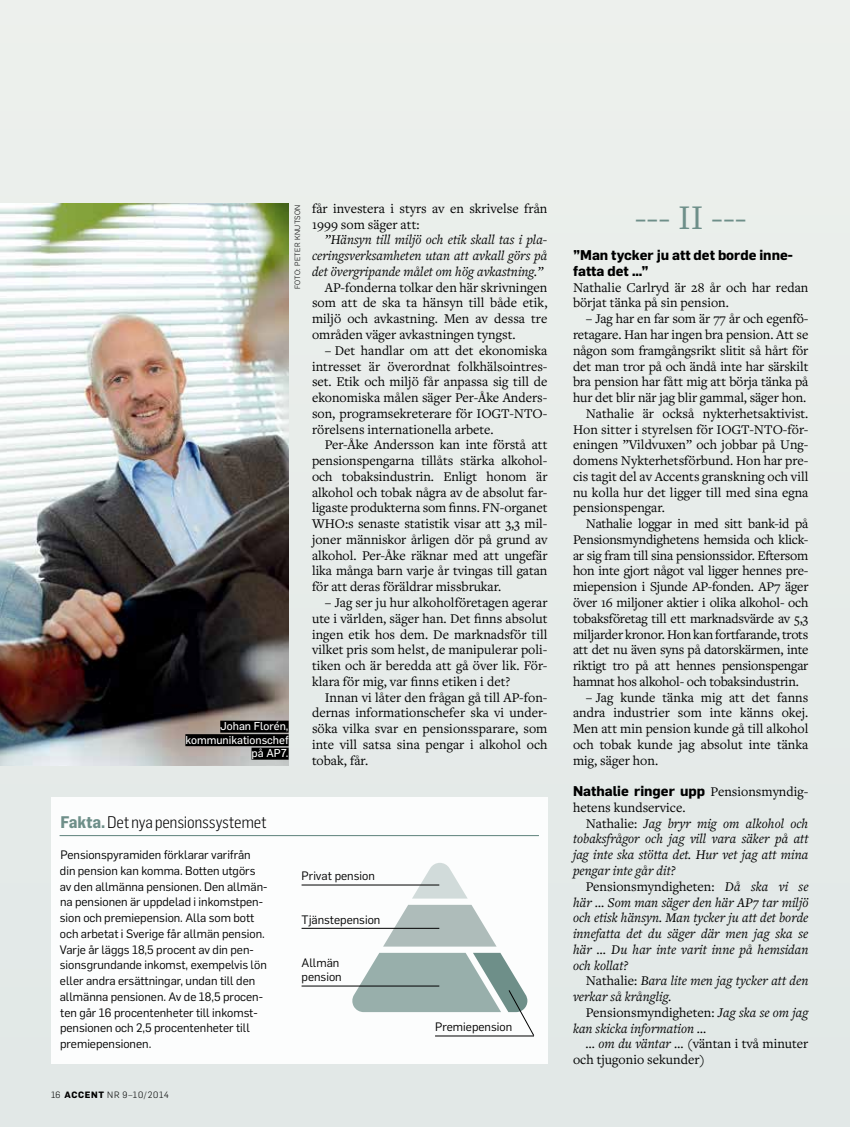
<style>
.page{position:relative;width:851px;height:1127px;background:#fff}
.page>*{position:absolute;margin:0;border:0;box-sizing:border-box;transform-origin:0 0}
.t1{font:36px "Freight Text Pro";color:#6e8f89}
.t2{font:300 16.5px "Flama Semicondensed";letter-spacing:-.015em;color:#000}
.t3{font:13.8px/15.8px "Freight Text Pro";letter-spacing:-.005em;color:#000;text-align:justify}
.t4{font:italic 13.8px/15.8px "Freight Text Pro";color:#000;text-align:justify}
.t5{font:700 13.8px/15.8px "Flama";color:#000}
.t6{font:12px/15.8px "Flama";color:#000}
.t7{font:11.25px/13.5px "Flama Basic";color:#fff;text-align:right}
.t8{font:300 9px "Flama";letter-spacing:.075em;color:#000}
.t9{font:300 7.5px "Flama";letter-spacing:.04em;color:#000}
.s1{font-weight:700;color:#6e8f89}
.s2{font-weight:700}
.s3{font-family:"Freight Text Pro";font-weight:400}
.s4{font-style:normal}
.s5{font-style:italic}
</style>
<div class="page">
<div style="left:0;top:0;width:849px;height:1127px;background:#e8ecea"></div>
<div style="left:51px;top:797px;width:496px;height:267px;background:#fff"></div>
<hr style="left:60px;top:835px;width:479px;height:1px;background:#6e8f89">
<img style="left:0;top:203px;width:288px;height:563px">
<div style="left:220px;top:721px;width:68px;height:12px;background:#000"></div>
<div style="left:185px;top:734px;width:103px;height:12px;background:#000"></div>
<div style="left:251px;top:748px;width:37px;height:12px;background:#000"></div>
<svg style="left:412px;top:863px;width:55px;height:35px"></svg>
<svg style="left:383px;top:905px;width:113px;height:41px"></svg>
<hr style="left:301px;top:884px;width:138px;height:1px;background:#000">
<hr style="left:301px;top:928px;width:138px;height:1px;background:#000">
<hr style="left:301px;top:985px;width:138px;height:1px;background:#000">
<svg style="left:352px;top:953px;width:182px;height:83px"></svg>
<p class="t9" style="left:292px;top:289px;width:86px;rotate:-90deg">FOTO: PETER KNUTSON</p>
<p class="t7" style="left:185px;top:719px;width:105px">Johan Florén, kommunikationschef på AP7.</p>
<p class="t3" style="left:312px;top:200px;width:237px">får investera i styrs av en skrivelse från<br>1999 som säger att:</p>
<p class="t4" style="left:312px;top:232px;width:237px;text-indent:13px">”Hänsyn till miljö och etik skall tas i pla&shy;ceringsverksamheten utan att avkall görs på det övergripande målet om hög avkastning.”</p>
<p class="t3" style="left:312px;top:279px;width:237px;text-indent:13px">AP-fonderna tolkar den här skrivningen som att de ska ta hänsyn till både etik, miljö och avkastning. Men av dessa tre områden väger avkastningen tyngst.</p>
<p class="t3" style="left:312px;top:342px;width:237px;text-indent:13px">– Det handlar om att det ekonomiska intresset är överordnat folkhälsointres&shy;set. Etik och miljö får anpassa sig till de ekonomiska målen säger Per-Åke Anders&shy;son, programsekreterare för IOGT-NTO&shy;rörelsens internationella arbete.</p>
<p class="t3" style="left:312px;top:436px;width:237px;text-indent:13px">Per-Åke Andersson kan inte förstå att pensionspengarna tillåts stärka alkohol&shy;och tobaksindustrin. Enligt honom är alkohol och tobak några av de absolut far&shy;ligaste produkterna som finns. FN-organet WHO:s senaste statistik visar att 3,3 mil&shy;joner människor årligen dör på grund av alkohol. Per-Åke räknar med att ungefär lika många barn varje år tvingas till gatan för att deras föräldrar missbrukar.</p>
<p class="t3" style="left:312px;top:594px;width:237px;text-indent:13px">– Jag ser ju hur alkoholföretagen agerar ute i världen, säger han. Det finns absolut ingen etik hos dem. De marknadsför till vilket pris som helst, de manipulerar poli&shy;tiken och är beredda att gå över lik. För&shy;klara för mig, var finns etiken i det?</p>
<p class="t3" style="left:312px;top:689px;width:237px;text-indent:13px">Innan vi låter den frågan gå till AP-fon&shy;dernas informationschefer ska vi under&shy;söka vilka svar en pensionssparare, som inte vill satsa sina pengar i alkohol och tobak, får.</p>
<p class="t2" style="left:60px;top:811px;width:208px"><span class="s1">Fakta.</span>Det nya pensionssystemet</p>
<p class="t6" style="left:60px;top:846px;width:209px">Pensionspyramiden förklarar varifrån din pension kan komma. Botten utgörs av den allmänna pensionen. Den allmän&shy;na pensionen är uppdelad i inkomstpen&shy;sion och premiepension. Alla som bott och arbetat i Sverige får allmän pension.<br>Varje år läggs 18,5 procent av din pen&shy;sionsgrundande inkomst, exempelvis lön eller andra ersättningar, undan till den allmänna pensionen. Av de 18,5 procen&shy;ten går 16 procentenheter till inkomst&shy;pensionen och 2,5 procentenheter till premiepensionen.</p>
<p class="t8" style="left:51px;top:1088px;width:119px">16 <span class="s2">ACCENT</span> NR 9–10/2014</p>
<p class="t6" style="left:301px;top:867px;width:75px">Privat pension</p>
<p class="t6" style="left:301px;top:911px;width:80px">Tjänstepension</p>
<p class="t6" style="left:301px;top:955px;width:42px;line-height:14.4px">Allmän pension</p>
<p class="t6" style="left:435px;top:1018px;width:79px">Premiepension</p>
<h1 class="t1" style="left:634px;top:193px;width:113px">--- II ---</h1>
<p class="t5" style="left:573px;top:246px;width:221px">”Man tycker ju att det borde inne&shy;fatta det …”</p>
<p class="t3" style="left:573px;top:279px;width:237px">Nathalie Carlryd är 28 år och har redan börjat tänka på sin pension.</p>
<p class="t3" style="left:585px;top:310px;width:224px">– Jag har en far som är 77 år och egenfö-</p>
<p class="t3" style="left:573px;top:326px;width:237px">retagare. Han har ingen bra pension. Att se</p>
<p class="t3" style="left:573px;top:342px;width:237px">någon som framgångsrikt slitit så hårt för</p>
<p class="t3" style="left:573px;top:358px;width:237px">det man tror på och ändå inte har särskilt</p>
<p class="t3" style="left:573px;top:373px;width:237px">bra pension har fått mig att börja tänka på</p>
<p class="t3" style="left:573px;top:389px;width:235px">hur det blir när jag blir gammal, säger hon.</p>
<p class="t3" style="left:585px;top:405px;width:224px">Nathalie är också nykterhetsaktivist.</p>
<p class="t3" style="left:573px;top:421px;width:237px">Hon sitter i styrelsen för IOGT-NTO-för-</p>
<p class="t3" style="left:573px;top:436px;width:237px">eningen ”Vildvuxen” och jobbar på Ung-</p>
<p class="t3" style="left:573px;top:452px;width:237px">domens Nykterhetsförbund. Hon har pre-</p>
<p class="t3" style="left:573px;top:468px;width:237px">cis tagit del av Accents granskning och vill</p>
<p class="t3" style="left:573px;top:484px;width:237px">nu kolla hur det ligger till med sina egna</p>
<p class="t3" style="left:573px;top:500px;width:94px">pensionspengar.</p>
<p class="t3" style="left:585px;top:515px;width:224px">Nathalie loggar in med sitt bank-id på</p>
<p class="t3" style="left:573px;top:531px;width:237px">Pensionsmyndighetens hemsida och klick-</p>
<p class="t3" style="left:573px;top:547px;width:237px">ar sig fram till sina pensionssidor. Eftersom</p>
<p class="t3" style="left:573px;top:563px;width:237px">hon inte gjort något val ligger hennes pre-</p>
<p class="t3" style="left:573px;top:578px;width:237px">miepension i Sjunde AP-fonden. AP7 äger</p>
<p class="t3" style="left:573px;top:594px;width:237px">över 16 miljoner aktier i olika alkohol- och</p>
<p class="t3" style="left:573px;top:610px;width:237px">tobaksföretag till ett marknadsvärde av 5,3</p>
<p class="t3" style="left:573px;top:626px;width:237px">miljarder kronor. Hon kan fortfarande, trots</p>
<p class="t3" style="left:573px;top:641px;width:237px">att det nu även syns på datorskärmen, inte</p>
<p class="t3" style="left:573px;top:657px;width:237px">riktigt tro på att hennes pensionspengar</p>
<p class="t3" style="left:573px;top:673px;width:227px">hamnat hos alkohol- och tobaksindustrin.</p>
<p class="t3" style="left:573px;top:689px;width:237px;text-indent:13px">– Jag kunde tänka mig att det fanns andra industrier som inte känns okej.<br>Men att min pension kunde gå till alkohol och tobak kunde jag absolut inte tänka mig, säger hon.</p>
<p class="t5" style="left:573px;top:782px;width:237px">Nathalie ringer upp <span class="s3">Pensionsmyndig-</span></p>
<p class="t3" style="left:573px;top:799px;width:114px">hetens kundservice.</p>
<p class="t4" style="left:585px;top:815px;width:224px"><span class="s4">Nathalie:</span> Jag bryr mig om alkohol och</p>
<p class="t4" style="left:573px;top:831px;width:237px">tobaksfrågor och jag vill vara säker på att</p>
<p class="t4" style="left:573px;top:846px;width:237px">jag inte ska stötta det. Hur vet jag att mina</p>
<p class="t4" style="left:573px;top:862px;width:104px">pengar inte går dit?</p>
<p class="t3" style="left:585px;top:878px;width:224px">Pensionsmyndigheten: <span class="s5">Då ska vi se</span></p>
<p class="t4" style="left:573px;top:894px;width:237px">här … Som man säger den här AP7 tar miljö</p>
<p class="t4" style="left:573px;top:909px;width:237px">och etisk hänsyn. Man tycker ju att det borde</p>
<p class="t4" style="left:573px;top:925px;width:237px">innefatta det du säger där men jag ska se</p>
<p class="t4" style="left:573px;top:941px;width:237px">här … Du har inte varit inne på hemsidan</p>
<p class="t4" style="left:573px;top:957px;width:57px">och kollat?</p>
<p class="t4" style="left:585px;top:972px;width:224px"><span class="s4">Nathalie:</span> Bara lite men jag tycker att den</p>
<p class="t4" style="left:573px;top:988px;width:100px">verkar så krånglig.</p>
<p class="t3" style="left:585px;top:1004px;width:224px">Pensionsmyndigheten: <span class="s5">Jag ska se om jag</span></p>
<p class="t4" style="left:573px;top:1020px;width:135px">kan skicka information …</p>
<p class="t3" style="left:585px;top:1035px;width:224px"><span class="s5">… om du väntar …</span> (väntan i två minuter</p>
<p class="t3" style="left:573px;top:1051px;width:133px">och tjugonio sekunder)</p>
</div>
